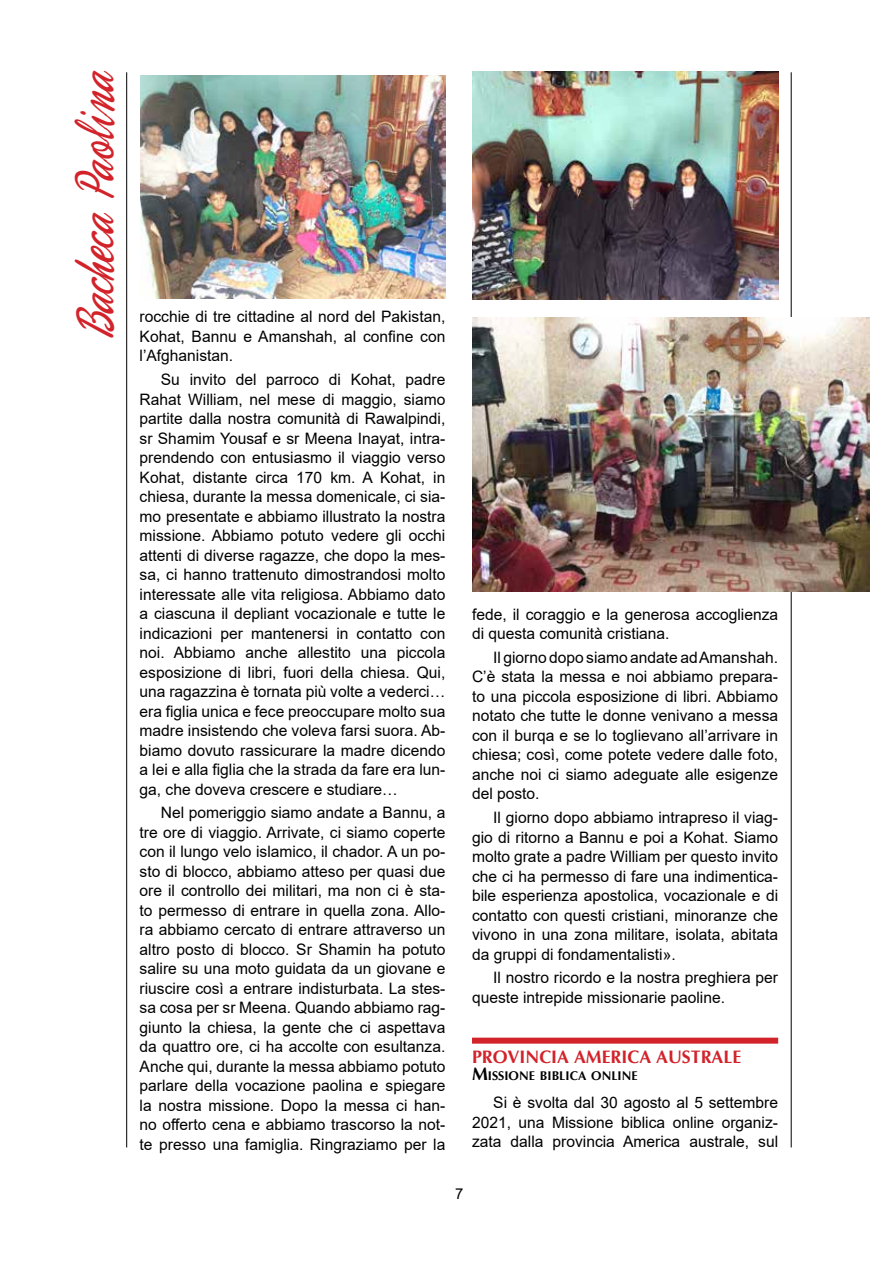
<style>
.page{position:relative;width:893px;height:1263px;background:#fff}
.page>*{position:absolute;margin:0;border:0;box-sizing:border-box;transform-origin:0 0}
.t1{font:57px "Phoenix Script FLF";color:#d2232a;scale:.7 1}
.t2{font:700 18px "Optima";color:#d2232a}
.t3{font:15.75px/19.5px "Arial";color:#000;text-align:justify}
.t4{font:15px "Arial";color:#000}
.t5{font:700 12.6px "Optima";color:#000}
.s1{font-size:18px}
</style>
<div class="page">
<hr style="left:126px;top:72px;width:1px;height:1075px;background:#000">
<hr style="left:791px;top:72px;width:1px;height:1075px;background:#000">
<div style="left:472px;top:1038px;width:306px;height:6px;background:#d2232a"></div>
<img style="left:140px;top:75px;width:305px;height:223px">
<img style="left:472px;top:71px;width:306px;height:229px">
<img style="left:472px;top:317px;width:398px;height:274px">
<h1 class="t1" style="left:66px;top:340px;width:388px;rotate:-90deg">Bacheca Paolina</h1>
<p class="t3" style="left:140px;top:307px;width:307px">rocchie di tre cittadine al nord del Pakistan, Kohat, Bannu e Amanshah, al confine con l’Afghanistan.</p>
<p class="t3" style="left:140px;top:370px;width:307px;text-indent:21px">Su invito del parroco di Kohat, padre Rahat William, nel mese di maggio, siamo partite dalla nostra comunità di Rawalpindi, sr Shamim Yousaf e sr Meena Inayat, intra&shy;prendendo con entusiasmo il viaggio verso Kohat, distante circa 170 km. A Kohat, in chiesa, durante la messa domenicale, ci sia&shy;mo presentate e abbiamo illustrato la nostra missione. Abbiamo potuto vedere gli occhi attenti di diverse ragazze, che dopo la mes&shy;sa, ci hanno trattenuto dimostrandosi molto interessate alle vita religiosa. Abbiamo dato a ciascuna il depliant vocazionale e tutte le indicazioni per mantenersi in contatto con noi. Abbiamo anche allestito una piccola esposizione di libri, fuori della chiesa. Qui, una ragazzina è tornata più volte a vederci… era figlia unica e fece preoccupare molto sua madre insistendo che voleva farsi suora. Ab&shy;biamo dovuto rassicurare la madre dicendo a lei e alla figlia che la strada da fare era lun&shy;ga, che doveva crescere e studiare…</p>
<p class="t3" style="left:140px;top:803px;width:307px;text-indent:21px">Nel pomeriggio siamo andate a Bannu, a tre ore di viaggio. Arrivate, ci siamo coperte con il lungo velo islamico, il chador. A un po&shy;sto di blocco, abbiamo atteso per quasi due ore il controllo dei militari, ma non ci è sta&shy;to permesso di entrare in quella zona. Allo&shy;ra abbiamo cercato di entrare attraverso un altro posto di blocco. Sr Shamin ha potuto salire su una moto guidata da un giovane e riuscire così a entrare indisturbata. La stes&shy;sa cosa per sr Meena. Quando abbiamo rag&shy;giunto la chiesa, la gente che ci aspettava da quattro ore, ci ha accolte con esultanza.<br>Anche qui, durante la messa abbiamo potuto parlare della vocazione paolina e spiegare la nostra missione. Dopo la messa ci han&shy;no offerto cena e abbiamo trascorso la not&shy;te presso una famiglia. Ringraziamo per la</p>
<p class="t3" style="left:472px;top:604px;width:308px">fede, il coraggio e la generosa accoglienza di questa comunità cristiana.</p>
<p class="t3" style="left:472px;top:647px;width:308px;text-indent:21px">Il giorno dopo siamo andate ad Amanshah.<br>C’è stata la messa e noi abbiamo prepara&shy;to una piccola esposizione di libri. Abbiamo notato che tutte le donne venivano a messa con il burqa e se lo toglievano all’arrivare in chiesa; così, come potete vedere dalle foto, anche noi ci siamo adeguate alle esigenze del posto.</p>
<p class="t3" style="left:472px;top:808px;width:308px;text-indent:21px">Il giorno dopo abbiamo intrapreso il viag&shy;gio di ritorno a Bannu e poi a Kohat. Siamo molto grate a padre William per questo invito che ci ha permesso di fare una indimentica&shy;bile esperienza apostolica, vocazionale e di contatto con questi cristiani, minoranze che vivono in una zona militare, isolata, abitata da gruppi di fondamentalisti».</p>
<p class="t3" style="left:472px;top:968px;width:308px;text-indent:21px">Il nostro ricordo e la nostra preghiera per queste intrepide missionarie paoline.</p>
<p class="t2" style="left:472px;top:1045px;width:13px">PRO</p>
<p class="t2" style="left:508px;top:1045px;width:78px">VIN CIA AMERI</p>
<p class="t2" style="left:627px;top:1045px;width:115px">CA AUSTRALE</p>
<p class="t5" style="left:472px;top:1068px;width:167px"><span class="s1">M</span>ISSIONE BIBLICA ONLINE</p>
<p class="t3" style="left:472px;top:1093px;width:308px;text-indent:21px">Si è svolta dal 30 agosto al 5 settembre 2021, una Missione biblica online organiz&shy;zata dalla provincia America australe, sul</p>
<p class="t4" style="left:455px;top:1183px;width:10px">7</p>
</div>
